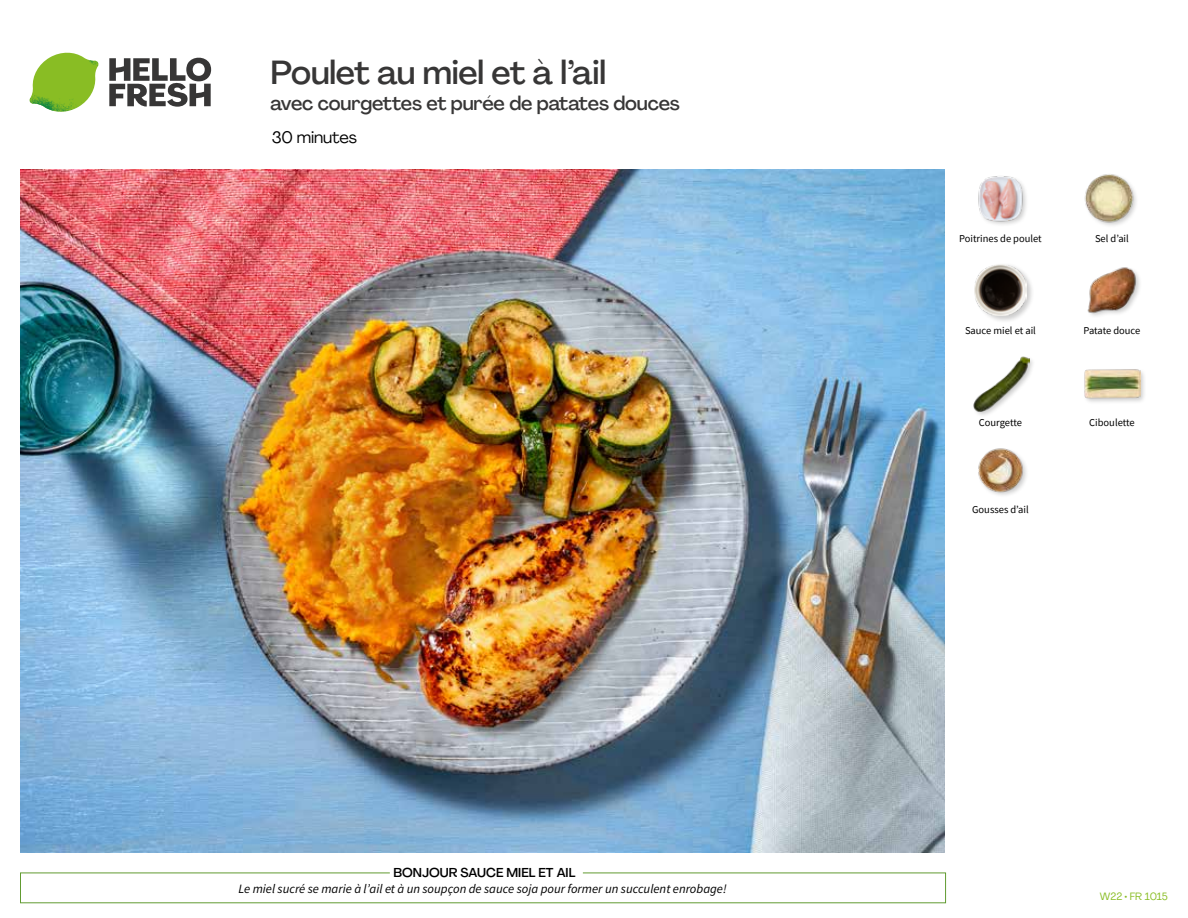
<style>
.page{position:relative;width:1188px;height:918px;background:#fff}
.page>*{position:absolute;margin:0;border:0;box-sizing:border-box;transform-origin:0 0}
.t1{font:500 33px "Agrandir";letter-spacing:-.01em;color:#373636}
.t2{font:500 19.5px "Agrandir";letter-spacing:-.01em;color:#373636}
.t3{font:16.5px "Agrandir";letter-spacing:-.01em;color:#000}
.t4{font:italic 12.75px "Source Sans Pro";color:#000}
.t5{font:500 12.75px "Agrandir";color:#000}
.t6{font:10.5px "Source Sans Pro";color:#000}
.t7{font:10.5px "Agrandir";color:#89bd24}
</style>
<div class="page">
<svg style="left:109px;top:57px;width:102px;height:50px"></svg>
<svg style="left:34px;top:53px;width:62px;height:40px"></svg>
<img style="left:67px;top:53px;width:32px;height:26px">
<img style="left:33px;top:75px;width:59px;height:11px">
<img style="left:29px;top:79px;width:61px;height:33px">
<img style="left:65px;top:86px;width:27px;height:25px">
<img style="left:21px;top:170px;width:924px;height:682px">
<img style="left:978px;top:448px;width:49px;height:48px">
<div style="left:1083px;top:368px;width:64px;height:37px;background:#000;opacity:.2"></div>
<img style="left:1083px;top:368px;width:58px;height:37px">
<div style="left:973px;top:356px;width:63px;height:62px;background:#000;opacity:.2"></div>
<img style="left:973px;top:356px;width:56px;height:56px">
<img style="left:1087px;top:267px;width:53px;height:49px">
<div style="left:974px;top:263px;width:60px;height:61px;background:#000;opacity:.2"></div>
<img style="left:975px;top:264px;width:52px;height:52px">
<img style="left:1084px;top:174px;width:52px;height:52px">
<img style="left:978px;top:176px;width:48px;height:49px">
<h1 class="t1" style="left:271px;top:52px;width:337px">Poulet au miel et à l’ail</h1>
<h2 class="t2" style="left:271px;top:91px;width:411px">avec courgettes et purée de patates douces</h2>
<h3 class="t3" style="left:272px;top:127px;width:87px">30 minutes</h3>
<p class="t5" style="left:394px;top:864px;width:183px">BONJOUR SAUCE MIEL ET AIL</p>
<p class="t4" style="left:238px;top:881px;width:490px">Le miel sucré se marie à l’ail et à un soupçon de sauce soja pour former un succulent enrobage!</p>
<p class="t6" style="left:959px;top:231px;width:84px">Poitrines de poulet</p>
<p class="t6" style="left:1095px;top:231px;width:35px">Sel d’ail</p>
<p class="t6" style="left:965px;top:324px;width:72px">Sauce miel et ail</p>
<p class="t6" style="left:1084px;top:324px;width:58px">Patate douce</p>
<p class="t6" style="left:979px;top:416px;width:45px">Courgette</p>
<p class="t6" style="left:1089px;top:416px;width:47px">Ciboulette</p>
<p class="t6" style="left:972px;top:503px;width:58px">Gousses d’ail</p>
<p class="t7" style="left:1100px;top:890px;width:69px">W22 • FR 1015</p>
</div>
